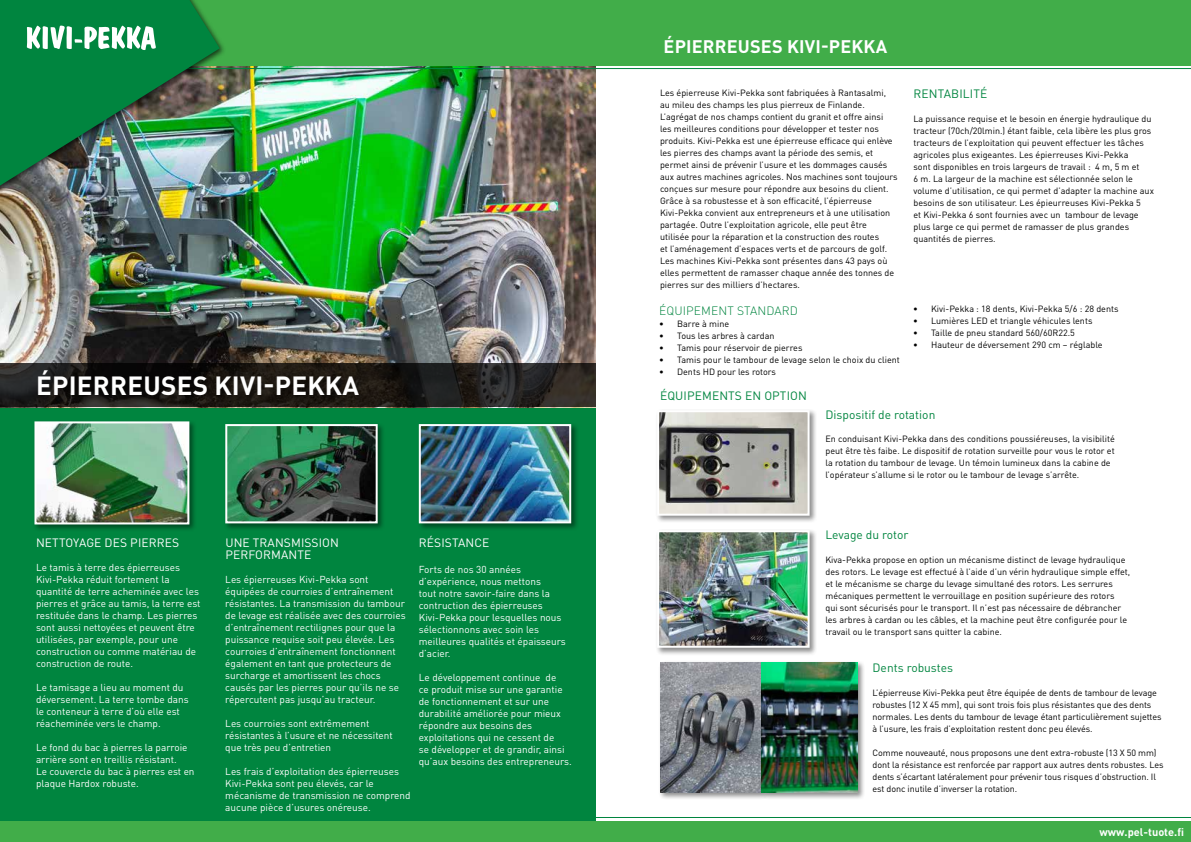
<style>
.page{position:relative;width:1191px;height:842px;background:#fff}
.page>*{position:absolute;margin:0;border:0;box-sizing:border-box;transform-origin:0 0}
.t1{font:700 26px "DINOT";letter-spacing:.01em;color:#fff}
.t2{font:700 18px "DINOT";letter-spacing:.01em;color:#fff}
.t3{font:12px "DINOT";color:#00853f}
.t4{font:12px/12px "DINOT";letter-spacing:.01em;color:#fff}
.t5{font:300 12px "DINOT";letter-spacing:.01em;color:#00853f}
.t6{font:700 11px "DINOT";color:#fff}
.t7{font:10px/12px "DINOT";color:#fff}
.t8{font:9px/12px "DINOT";color:#000}
</style>
<div class="page">
<div style="left:0;top:0;width:595px;height:842px;background:#00853f"></div>
<img style="left:0;top:69px;width:595px;height:295px">
<div style="left:226px;top:0;width:965px;height:69px;background:#41ad49"></div>
<svg style="left:0;top:364px;width:595px;height:43px;background:#22201d"></svg>
<div style="left:36px;top:369px;width:330px;height:34px;background:#000;opacity:.45"></div>
<div style="left:0;top:0;width:226px;height:341px;background:#000;opacity:.68"></div>
<img style="left:0;top:0;width:220px;height:186px">
<svg style="left:0;top:817px;width:1191px;height:25px;background:#45ad52"></svg>
<svg style="left:27px;top:25px;width:129px;height:25px"></svg>
<div style="left:224px;top:422px;width:161px;height:109px;background:#000;opacity:.45"></div>
<img style="left:228px;top:427px;width:147px;height:93px">
<div style="left:225px;top:424px;width:153px;height:99px;border:2px solid #fff"></div>
<div style="left:33px;top:420px;width:164px;height:112px;background:#000;opacity:.45"></div>
<img style="left:37px;top:424px;width:149px;height:97px">
<div style="left:34px;top:421px;width:155px;height:103px;border:2px solid #fff"></div>
<div style="left:417px;top:422px;width:162px;height:109px;background:#000;opacity:.45"></div>
<img style="left:422px;top:427px;width:146px;height:93px">
<div style="left:419px;top:424px;width:152px;height:99px;border:2px solid #fff"></div>
<div style="left:655px;top:529px;width:162px;height:126px;background:#000;opacity:.45"></div>
<img style="left:660px;top:533px;width:146px;height:112px">
<div style="left:657px;top:530px;width:152px;height:118px;border:2px solid #fff"></div>
<div style="left:655px;top:409px;width:162px;height:114px;background:#000;opacity:.45"></div>
<img style="left:660px;top:413px;width:146px;height:100px">
<div style="left:657px;top:410px;width:152px;height:106px;border:2px solid #fff"></div>
<div style="left:658px;top:661px;width:111px;height:139px;background:#000;opacity:.45"></div>
<img style="left:660px;top:663px;width:100px;height:129px">
<div style="left:760px;top:661px;width:105px;height:139px;background:#000;opacity:.45"></div>
<h1 class="t1" style="left:36px;top:368px;width:324px">ÉPIERREUSES KIVI-PEKKA</h1>
<h3 class="t4" style="left:36px;top:536px;width:145px">NETTOYAGE DES PIERRES</h3>
<p class="t7" style="left:36px;top:561px;width:166px">Le tamis à terre des épierreuses Kivi-Pekka réduit fortement la quantité de terre acheminée avec les pierres et grâce au tamis, la terre est restituée dans le champ. Les pierres sont aussi nettoyées et peuvent être utilisées, par exemple, pour une construction ou comme matériau de construction de route.</p>
<p class="t7" style="left:36px;top:681px;width:154px">Le tamisage a lieu au moment du déversement. La terre tombe dans le conteneur à terre d’où elle est réacheminée vers le champ.</p>
<p class="t7" style="left:36px;top:741px;width:160px">Le fond du bac à pierres la parroie arrière sont en treillis résistant.<br>Le couvercle du bac à pierres est en plaque Hardox robuste.</p>
<h3 class="t4" style="left:225px;top:536px;width:115px">UNE TRANSMISSION<br>PERFORMANTE</h3>
<p class="t7" style="left:225px;top:573px;width:182px">Les épierreuses Kivi-Pekka sont équipées de courroies d’entraînement résistantes. La transmission du tambour de levage est réalisée avec des courroies d’entraînement rectilignes pour que la puissance requise soit peu élevée. Les courroies d’entraînement fonctionnent également en tant que protecteurs de surcharge et amortissent les chocs causés par les pierres pour qu’ils ne se répercutent pas jusqu’au tracteur.</p>
<p class="t7" style="left:225px;top:717px;width:169px">Les courroies sont extrêmement résistantes à l’usure et ne nécessitent que très peu d’entretien</p>
<p class="t7" style="left:225px;top:765px;width:187px">Les frais d’exploitation des épierreuses Kivi-Pekka sont peu élevés, car le mécanisme de transmission ne comprend aucune pièce d’usures onéreuse.</p>
<h3 class="t4" style="left:419px;top:536px;width:72px">RÉSISTANCE</h3>
<p class="t7" style="left:419px;top:563px;width:149px">Forts de nos 30 années d’expérience, nous mettons<br>tout notre savoir-faire dans la contruction des épierreuses<br>Kivi-Pekka pour lesquelles nous sélectionnons avec soin les meilleures qualités et épaisseurs d’acier.</p>
<p class="t7" style="left:419px;top:671px;width:154px">Le développement continue de<br>ce produit mise sur une garantie de fonctionnement et sur une durabilité améliorée pour mieux répondre aux besoins des exploitations qui ne cessent de<br>se développer et de grandir, ainsi qu’aux besoins des entrepreneurs.</p>
<h2 class="t2" style="left:663px;top:34px;width:225px">ÉPIERREUSES KIVI-PEKKA</h2>
<p class="t8" style="left:660px;top:86px;width:239px">Les épierreuse Kivi-Pekka sont fabriquées à Rantasalmi, au mileu des champs les plus pierreux de Finlande.<br>L’agrégat de nos champs contient du granit et offre ainsi<br>les meilleures conditions pour développer et tester nos produits. Kivi-Pekka est une épierreuse efficace qui enlève les pierres des champs avant la période des semis, et permet ainsi de prévenir l’usure et les dommages causés aux autres machines agricoles. Nos machines sont toujours conçues sur mesure pour répondre aux besoins du client.<br>Grâce à sa robustesse et à son efficacité, l’épierreuse Kivi-Pekka convient aux entrepreneurs et à une utilisation partagée. Outre l’exploitation agricole, elle peut être utilisée pour la réparation et la construction des routes<br>et l’aménagement d’espaces verts et de parcours de golf.<br>Les machines Kivi-Pekka sont présentes dans 43 pays où elles permettent de ramasser chaque année des tonnes de pierres sur des milliers d’hectares.</p>
<h3 class="t3" style="left:913px;top:85px;width:75px">RENTABILITÉ</h3>
<p class="t8" style="left:913px;top:112px;width:242px">La puissance requise et le besoin en énergie hydraulique du tracteur (70ch/20lmin.) étant faible, cela libère les plus gros tracteurs de l’exploitation qui peuvent effectuer les tâches agricoles plus exigeantes. Les épierreuses Kivi-Pekka<br>sont disponibles en trois largeurs de travail : 4 m, 5 m et<br>6 m. La largeur de la machine est sélectionnée selon le volume d’utilisation, ce qui permet d’adapter la machine aux besoins de son utilisateur. Les épieurreuses Kivi-Pekka 5<br>et Kivi-Pekka 6 sont fournies avec un tambour de levage plus large ce qui permet de ramasser de plus grandes quantités de pierres.</p>
<h3 class="t5" style="left:659px;top:302px;width:140px">ÉQUIPEMENT STANDARD</h3>
<p class="t8" style="left:659px;top:317px;width:72px">• Barre à mine</p>
<p class="t8" style="left:659px;top:329px;width:117px">• Tous les arbres à cardan</p>
<p class="t8" style="left:659px;top:341px;width:145px">• Tamis pour réservoir de pierres</p>
<p class="t8" style="left:659px;top:353px;width:242px">• Tamis pour le tambour de levage selon le choix du client</p>
<p class="t8" style="left:659px;top:365px;width:118px">• Dents HD pour les rotors</p>
<h3 class="t3" style="left:660px;top:388px;width:148px">ÉQUIPEMENTS EN OPTION</h3>
<p class="t8" style="left:913px;top:303px;width:207px">• Kivi-Pekka : 18 dents, Kivi-Pekka 5/6 : 28 dents</p>
<p class="t8" style="left:913px;top:315px;width:181px">• Lumières LED et triangle véhicules lents</p>
<p class="t8" style="left:913px;top:327px;width:163px">• Taille de pneu standard 560/60R22.5</p>
<p class="t8" style="left:913px;top:339px;width:191px">• Hauteur de déversement 290 cm – réglable</p>
<h3 class="t3" style="left:825px;top:407px;width:111px">Dispositif de rotation</h3>
<p class="t8" style="left:825px;top:433px;width:291px">En conduisant Kivi-Pekka dans des conditions poussiéreuses, la visibilité peut être tès faibe. Le dispositif de rotation surveille pour vous le rotor et la rotation du tambour de levage. Un témoin lumineux dans la cabine de l’opérateur s’allume si le rotor ou le tambour de levage s’arrête.</p>
<h3 class="t3" style="left:825px;top:527px;width:85px">Levage du rotor</h3>
<p class="t8" style="left:825px;top:554px;width:306px">Kiva-Pekka propose en option un mécanisme distinct de levage hydraulique des rotors. Le levage est effectué à l’aide d’un vérin hydraulique simple effet, et le mécanisme se charge du levage simultané des rotors. Les serrures mécaniques permettent le verrouillage en position supérieure des rotors<br>qui sont sécurisés pour le transport. Il n’est pas nécessaire de débrancher les arbres à cardan ou les câbles, et la machine peut être configurée pour le travail ou le transport sans quitter la cabine.</p>
<h3 class="t3" style="left:872px;top:659px;width:82px">Dents robustes</h3>
<p class="t8" style="left:872px;top:686px;width:290px">L’épierreuse Kivi-Pekka peut être équipée de dents de tambour de levage robustes (12 X 45 mm), qui sont trois fois plus résistantes que des dents normales. Les dents du tambour de levage étant particulièrement sujettes à l’usure, les frais d’exploitation restent donc peu élevés.</p>
<p class="t8" style="left:872px;top:746px;width:292px">Comme nouveauté, nous proposons une dent extra-robuste (13 X 50 mm) dont la résistance est renforcée par rapport aux autres dents robustes. Les dents s’écartant latéralement pour prévenir tous risques d’obstruction. Il est donc inutile d’inverser la rotation.</p>
<p class="t6" style="left:1099px;top:824px;width:86px">www.pel-tuote.fi</p>
</div>
